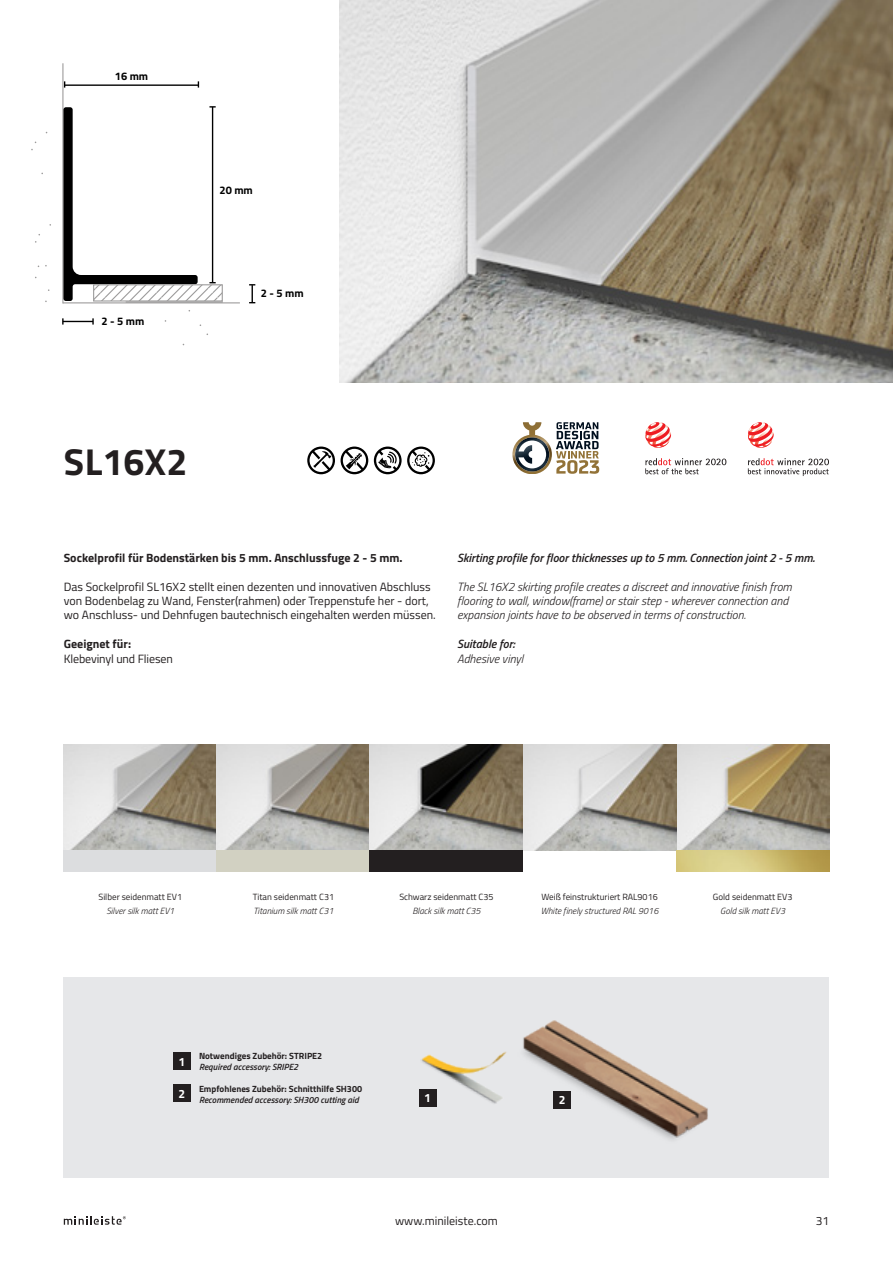
<style>
.page{position:relative;width:893px;height:1263px;background:#fff}
.page>*{position:absolute;margin:0;border:0;box-sizing:border-box;transform-origin:0 0}
.t1{font:700 37.5px "Titillium";letter-spacing:.005em;color:#231f20}
.t2{font:12px/14.4px "Titillium";color:#231f20}
.t3{font:italic 300 12px/14.4px "Titillium";color:#231f20}
.t4{font:italic 600 12px "Titillium";color:#231f20}
.t5{font:700 12px "Titillium";color:#231f20}
.t6{font:700 12px "Titillium";color:#fff}
.t7{font:700 11.1px "Titillium";color:#000}
.t8{font:9px "Titillium";color:#231f20}
.t9{font:italic 300 9px "Titillium";color:#231f20}
.t10{font:700 9px "Titillium";color:#231f20}
.t11{font:italic 600 9px "Titillium";color:#231f20}
</style>
<div class="page">
<svg style="left:64px;top:1216px;width:62px;height:9px"></svg>
<img style="left:339px;top:0;width:554px;height:383px">
<img style="left:64px;top:744px;width:765px;height:106px">
<div style="left:64px;top:850px;width:153px;height:22px;background:#dcdddf"></div>
<div style="left:217px;top:850px;width:153px;height:22px;background:#d2d1c2"></div>
<div style="left:370px;top:850px;width:153px;height:22px;background:#231f20"></div>
<img style="left:676px;top:850px;width:153px;height:22px">
<hr style="left:62px;top:63px;width:1px;height:240px;background:#9c9b9b">
<hr style="left:63px;top:302px;width:177px;height:1px;background:#9c9b9b">
<hr style="left:65px;top:84px;width:133px;height:2px;background:#000">
<hr style="left:212px;top:107px;width:1px;height:176px;background:#000">
<svg style="left:209px;top:106px;width:7px;height:2px"></svg>
<svg style="left:63px;top:107px;width:135px;height:194px"></svg>
<svg style="left:95px;top:286px;width:126px;height:14px"></svg>
<div style="left:93px;top:284px;width:130px;height:18px;border:1px solid #9c9b9b"></div>
<hr style="left:126px;top:301px;width:97px;height:2px;background:#9c9b9b">
<hr style="left:63px;top:321px;width:30px;height:1px;background:#000">
<svg style="left:62px;top:318px;width:2px;height:7px"></svg>
<svg style="left:92px;top:318px;width:2px;height:7px"></svg>
<svg style="left:249px;top:284px;width:6px;height:19px"></svg>
<svg style="left:374px;top:446px;width:61px;height:28px"></svg>
<svg style="left:341px;top:446px;width:27px;height:28px"></svg>
<svg style="left:307px;top:446px;width:28px;height:28px"></svg>
<svg style="left:645px;top:422px;width:26px;height:26px"></svg>
<svg style="left:645px;top:458px;width:81px;height:16px"></svg>
<svg style="left:748px;top:422px;width:26px;height:26px"></svg>
<svg style="left:748px;top:458px;width:81px;height:18px"></svg>
<svg style="left:512px;top:422px;width:87px;height:52px"></svg>
<div style="left:64px;top:977px;width:765px;height:201px;background:#e6e7e9"></div>
<div style="left:173px;top:1052px;width:17px;height:17px;background:#231f20"></div>
<div style="left:173px;top:1085px;width:17px;height:17px;background:#231f20"></div>
<img style="left:523px;top:1020px;width:185px;height:120px">
<div style="left:554px;top:1091px;width:17px;height:17px;background:#231f20"></div>
<img style="left:419px;top:1042px;width:117px;height:72px">
<p class="t7" style="left:115px;top:68px;width:35px">16 mm</p>
<p class="t7" style="left:102px;top:313px;width:44px">2 - 5 mm</p>
<p class="t7" style="left:220px;top:181px;width:35px">20 mm</p>
<p class="t7" style="left:261px;top:285px;width:44px">2 - 5 mm</p>
<p class="t1" style="left:64px;top:433px;width:125px">SL16X2</p>
<p class="t5" style="left:64px;top:548px;width:340px">Sockelprofil für Bodenstärken bis 5 mm. Anschlussfuge 2 - 5 mm.</p>
<p class="t2" style="left:64px;top:579px;width:373px">Das Sockelprofil SL16X2 stellt einen dezenten und innovativen Abschluss von Bodenbelag zu Wand, Fenster(rahmen) oder Treppenstufe her - dort, wo Anschluss- und Dehnfugen bautechnisch eingehalten werden müssen.</p>
<p class="t5" style="left:64px;top:635px;width:69px">Geeignet für:</p>
<p class="t2" style="left:64px;top:651px;width:111px">Klebevinyl und Fliesen</p>
<p class="t4" style="left:457px;top:548px;width:359px">Skirting profile for floor thicknesses up to 5 mm. Connection joint 2 - 5 mm.</p>
<p class="t3" style="left:457px;top:579px;width:336px">The SL16X2 skirting profile creates a discreet and innovative finish from flooring to wall, window(frame) or stair step - wherever connection and expansion joints have to be observed in terms of construction.</p>
<p class="t4" style="left:457px;top:635px;width:59px">Suitable for:</p>
<p class="t3" style="left:457px;top:651px;width:68px">Adhesive vinyl</p>
<p class="t8" style="left:98px;top:890px;width:85px">Silber seidenmatt EV1</p>
<p class="t9" style="left:106px;top:905px;width:69px">Silver silk matt EV1</p>
<p class="t8" style="left:253px;top:890px;width:83px">Titan seidenmatt C31</p>
<p class="t9" style="left:253px;top:905px;width:82px">Titanium silk matt C31</p>
<p class="t8" style="left:399px;top:890px;width:96px">Schwarz seidenmatt C35</p>
<p class="t9" style="left:412px;top:905px;width:70px">Black silk matt C35</p>
<p class="t8" style="left:541px;top:890px;width:118px">Weiß feinstrukturiert RAL9016</p>
<p class="t9" style="left:541px;top:905px;width:119px">White finely structured RAL 9016</p>
<p class="t8" style="left:713px;top:890px;width:81px">Gold seidenmatt EV3</p>
<p class="t9" style="left:720px;top:905px;width:66px">Gold silk matt EV3</p>
<p class="t6" style="left:179px;top:1052px;width:8px">1</p>
<p class="t6" style="left:179px;top:1084px;width:8px">2</p>
<p class="t10" style="left:199px;top:1049px;width:125px">Notwendiges Zubehör: STRIPE2</p>
<p class="t11" style="left:199px;top:1060px;width:101px">Required accessory: SRIPE2</p>
<p class="t10" style="left:199px;top:1082px;width:165px">Empfohlenes Zubehör: Schnitthilfe SH300</p>
<p class="t11" style="left:199px;top:1093px;width:161px">Recommended accessory: SH300 cutting aid</p>
<p class="t6" style="left:424px;top:1089px;width:8px">1</p>
<p class="t6" style="left:559px;top:1091px;width:8px">2</p>
<p class="t2" style="left:395px;top:1213px;width:104px">www.minileiste.com</p>
<p class="t2" style="left:816px;top:1213px;width:15px">31</p>
</div>
